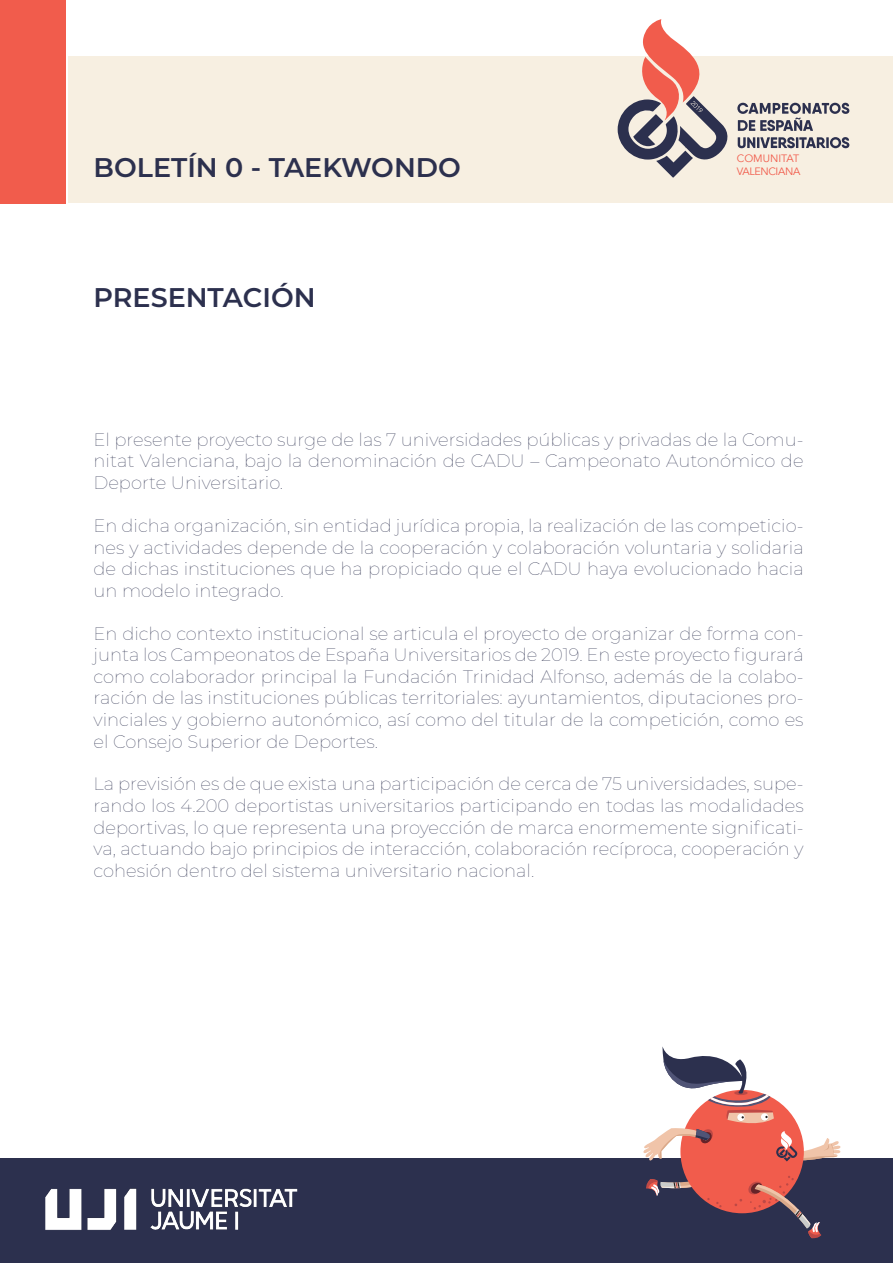
<style>
.page{position:relative;width:893px;height:1263px;background:#fff}
.page>*{position:absolute;margin:0;border:0;box-sizing:border-box;transform-origin:0 0}
.Títulos{font:600 27px "Montserrat";color:#2c304e}
.t1{font:100 18px/21.6px "Montserrat";color:#2c304e;text-align:justify}
.t2{font:10.65px "Avenir";letter-spacing:-.03em;color:#f15c4c}
.t3{font:10.65px "Avenir";color:#f15c4c}
</style>
<div class="page">
<div style="left:0;top:0;width:66px;height:203px;background:#f15c4c"></div>
<div style="left:68px;top:56px;width:825px;height:147px;background:#f7efe1"></div>
<div style="left:0;top:1158px;width:893px;height:105px;background:#2c304e"></div>
<img style="left:45px;top:1188px;width:253px;height:42px">
<svg style="left:738px;top:137px;width:111px;height:11px"></svg>
<svg style="left:737px;top:103px;width:112px;height:28px"></svg>
<svg style="left:618px;top:19px;width:110px;height:159px"></svg>
<svg style="left:643px;top:1046px;width:198px;height:193px"></svg>
<h1 class="Títulos" style="left:94px;top:148px;width:369px">BOLETÍN 0 - TAEKWONDO</h1>
<p class="Títulos" style="left:94px;top:278px;width:224px">PRESENTACIÓN</p>
<p class="t3" style="left:737px;top:152px;width:64px">COMUNITAT</p>
<p class="t2" style="left:737px;top:165px;width:65px">VALENCIANA</p>
<p class="t1" style="left:94px;top:428px;width:712px">El presente proyecto surge de las 7 universidades públicas y privadas de la Comu&shy;nitat Valenciana, bajo la denominación de CADU – Campeonato Autonómico de Deporte Universitario.</p>
<p class="t1" style="left:94px;top:514px;width:712px">En dicha organización, sin entidad jurídica propia, la realización de las competicio&shy;nes y actividades depende de la cooperación y colaboración voluntaria y solidaria de dichas instituciones que ha propiciado que el CADU haya evolucionado hacia un modelo integrado.</p>
<p class="t1" style="left:94px;top:622px;width:712px">En dicho contexto institucional se articula el proyecto de organizar de forma con&shy;junta los Campeonatos de España Universitarios de 2019. En este proyecto figurará como colaborador principal la Fundación Trinidad Alfonso, además de la colabo&shy;ración de las instituciones públicas territoriales: ayuntamientos, diputaciones pro&shy;vinciales y gobierno autonómico, así como del titular de la competición, como es el Consejo Superior de Deportes.</p>
<p class="t1" style="left:94px;top:773px;width:712px">La previsión es de que exista una participación de cerca de 75 universidades, supe&shy;rando los 4.200 deportistas universitarios participando en todas las modalidades deportivas, lo que representa una proyección de marca enormemente significati&shy;va, actuando bajo principios de interacción, colaboración recíproca, cooperación y cohesión dentro del sistema universitario nacional.</p>
</div>
